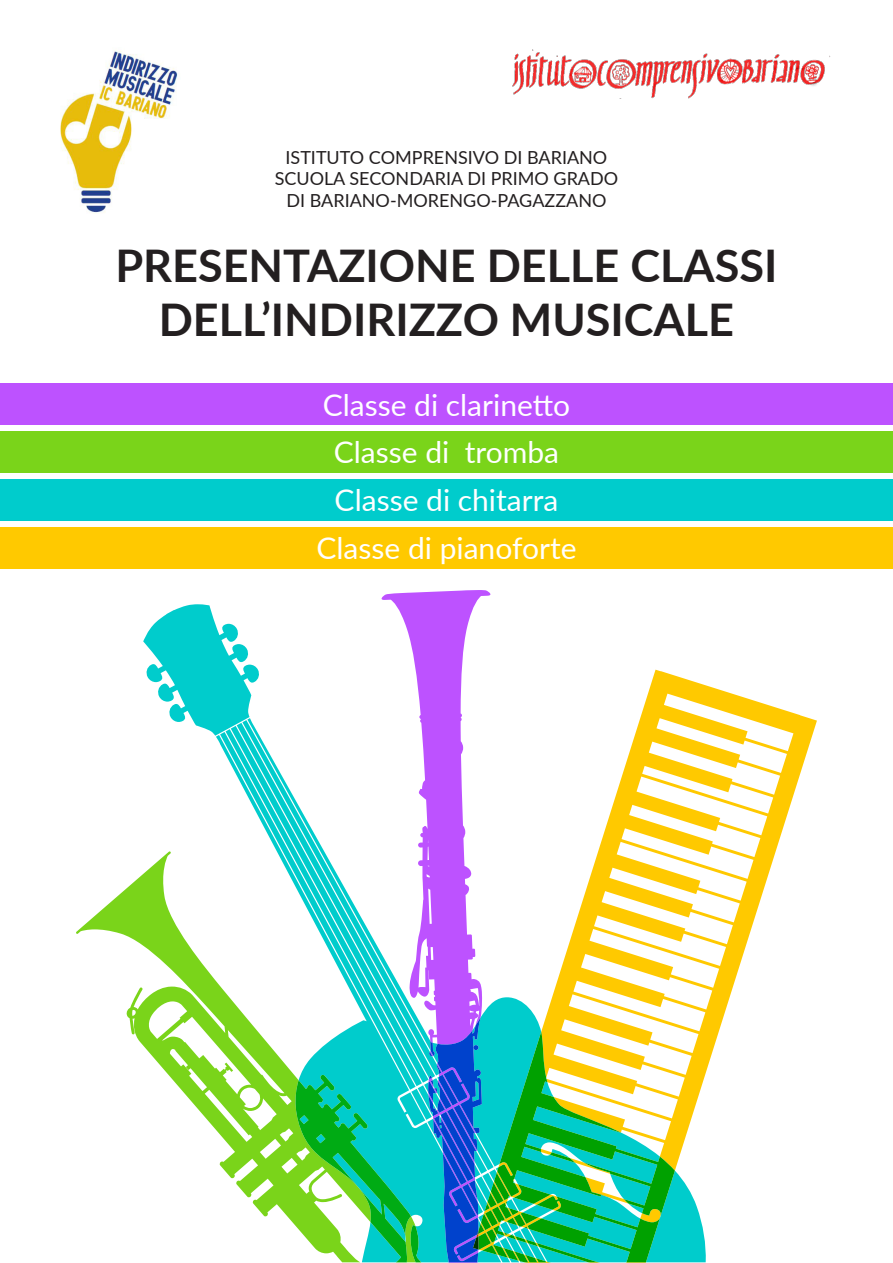
<style>
.page{position:relative;width:893px;height:1263px;background:#fff}
.page>*{position:absolute;margin:0;border:0;box-sizing:border-box;transform-origin:0 0}
.t1{font:700 45px "Lato";color:#231f20}
.t2{font:30px "Lato";color:#fff}
.t3{font:18px "Lato";color:#231f20}
</style>
<div class="page">
<img style="left:60px;top:51px;width:118px;height:163px">
<div style="left:0;top:383px;width:893px;height:41px;background:#bd52ff"></div>
<div style="left:0;top:432px;width:893px;height:41px;background:#7ad41a"></div>
<div style="left:0;top:480px;width:893px;height:41px;background:#0cc"></div>
<div style="left:0;top:528px;width:893px;height:41px;background:#ffc900"></div>
<svg style="left:76px;top:851px;width:140px;height:279px"></svg>
<svg style="left:494px;top:670px;width:323px;height:593px"></svg>
<svg style="left:379px;top:590px;width:115px;height:673px"></svg>
<svg style="left:143px;top:604px;width:116px;height:132px"></svg>
<svg style="left:247px;top:718px;width:459px;height:544px"></svg>
<svg style="left:216px;top:735px;width:285px;height:527px"></svg>
<svg style="left:220px;top:732px;width:73px;height:358px"></svg>
<svg style="left:226px;top:729px;width:196px;height:357px"></svg>
<svg style="left:293px;top:1017px;width:382px;height:245px"></svg>
<img style="left:512px;top:49px;width:319px;height:50px">
<p class="t3" style="left:286px;top:144px;width:323px">ISTITUTO COMPRENSIVO DI BARIANO</p>
<p class="t3" style="left:275px;top:166px;width:345px">SCUOLA SECONDARIA DI PRIMO GRADO</p>
<p class="t3" style="left:286px;top:187px;width:322px">DI BARIANO-MORENGO-PAGAZZANO</p>
<p class="t1" style="left:115px;top:233px;width:663px">PRESENTAZIONE DELLE CLASSI</p>
<p class="t1" style="left:159px;top:287px;width:577px">DELL’INDIRIZZO MUSICALE</p>
<p class="t2" style="left:323px;top:384px;width:249px">Classe di clarinetto</p>
<p class="t2" style="left:334px;top:430px;width:227px">Classe di tromba</p>
<p class="t2" style="left:335px;top:478px;width:225px">Classe di chitarra</p>
<p class="t2" style="left:316px;top:526px;width:262px">Classe di pianoforte</p>
</div>
